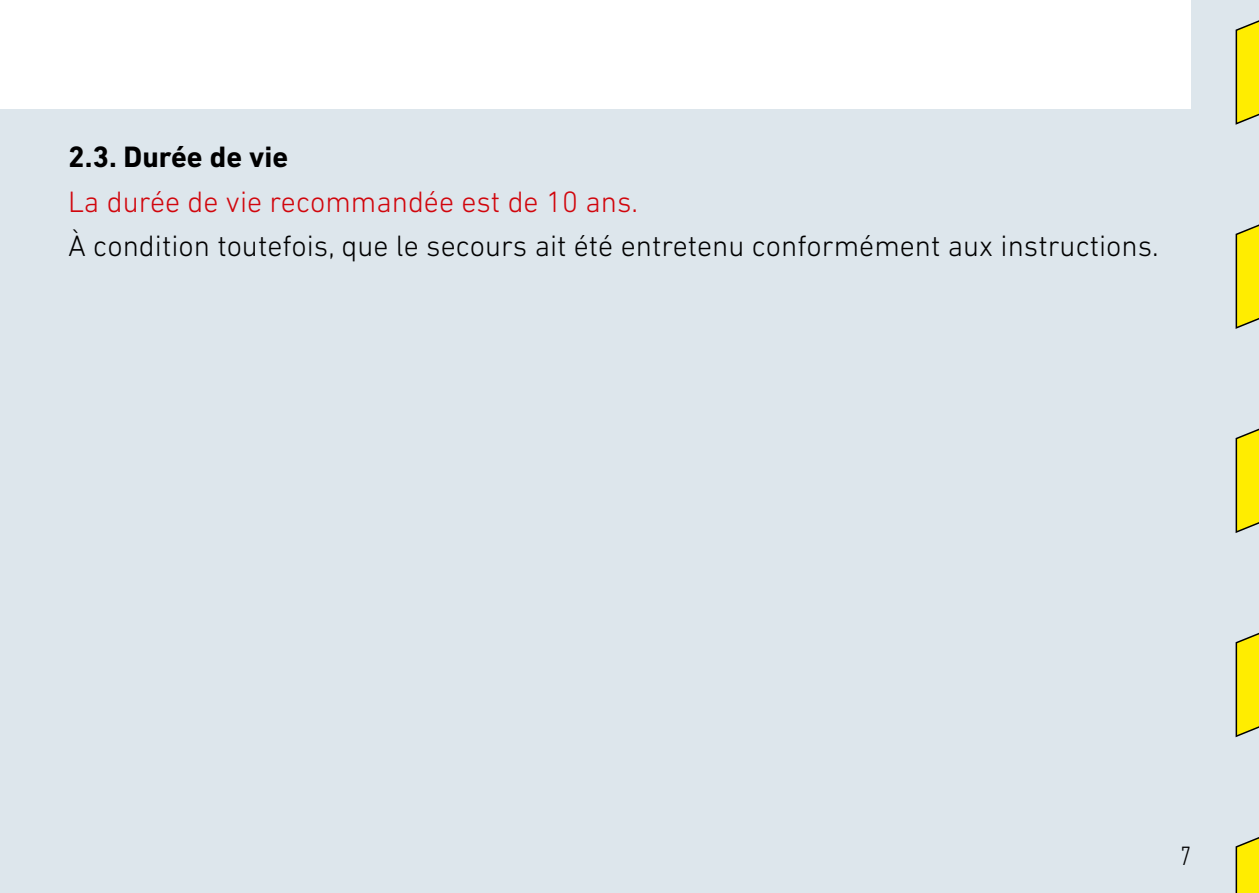
<style>
.page{position:relative;width:1259px;height:893px;background:#dde6ec}
.page>*{position:absolute;margin:0;border:0;box-sizing:border-box;transform-origin:0 0}
.t1{font:300 30px "DIN Next LT Pro";color:#000}
.t2{font:300 30px "DIN Next LT Pro";color:#d1050c}
.t3{font:700 30px "DIN Next LT Pro";color:#000}
.t4{font:300 condensed 27px "DIN Next LT Pro";color:#000}
</style>
<div class="page">
<svg style="left:1235px;top:20px;width:24px;height:105px;background:#e5d71b"></svg>
<svg style="left:1235px;top:224px;width:24px;height:105px;background:#e5d71b"></svg>
<svg style="left:1235px;top:428px;width:24px;height:105px;background:#e5d71b"></svg>
<svg style="left:1235px;top:632px;width:24px;height:106px;background:#e5d81d"></svg>
<svg style="left:1235px;top:837px;width:24px;height:56px"></svg>
<div style="left:0;top:0;width:1191px;height:108px;background:#fff"></div>
<p class="t3" style="left:68px;top:139px;width:222px">2.3. Durée de vie</p>
<p class="t2" style="left:68px;top:184px;width:571px">La durée de vie recommandée est de 10 ans.</p>
<p class="t1" style="left:68px;top:229px;width:1092px">À condition toutefois, que le secours ait été entretenu conformément aux instructions.</p>
<p class="t4" style="left:1181px;top:840px;width:12px">7</p>
</div>
